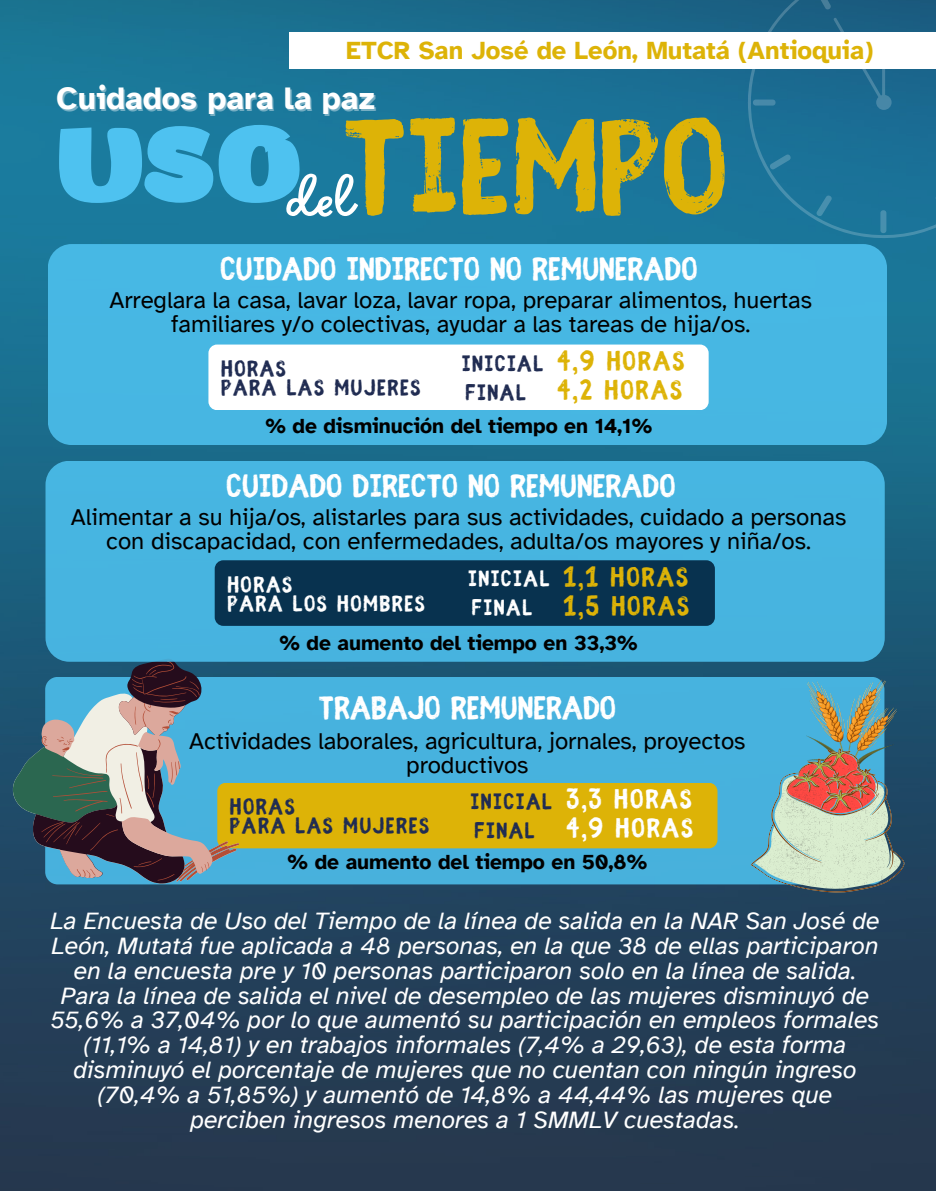
<style>
.page{position:relative;width:936px;height:1191px;background:#fff}
.page>*{position:absolute;margin:0;border:0;box-sizing:border-box;transform-origin:0 0}
.t1{font:700 149.1px "Fibre Vintage Full";color:#ddb307}
.t2{font:800 102.6px "ZT Arturo";color:#4ec2f0}
.t3{font:65.1px "Sweet Apricot";color:#fff}
.t4{font:700 36px "Fibre Vintage Full";color:#fff}
.t5{font:700 32.1px "Atkinson Hyperlegible";color:#fff}
.t6{font:700 30px "Fibre Vintage Full";letter-spacing:.06em;color:#ddb307}
.t7{font:700 30px "Fibre Vintage Full";letter-spacing:.06em;color:#fff}
.t8{font:700 25.5px "Atkinson Hyperlegible";color:#ddb307}
.t9{font:italic 24.9px/24.9px "Atkinson Hyperlegible";color:#fff;text-align:center}
.t10{font:700 24.9px "Fibre Vintage Full";letter-spacing:.06em;color:#202c52}
.t11{font:700 24.9px "Fibre Vintage Full";letter-spacing:.06em;color:#fff}
.t12{font:24px/24px "Atkinson Hyperlegible";color:#000;text-align:center}
.t13{font:700 21px "Atkinson Hyperlegible";color:#000}
</style>
<div class="page">
<img style="left:0;top:0;width:936px;height:1190px">
<svg style="left:748px;top:0;width:188px;height:239px;background:#1c6e94"></svg>
<svg style="left:880px;top:209px;width:6px;height:25px"></svg>
<svg style="left:815px;top:194px;width:18px;height:24px"></svg>
<svg style="left:768px;top:153px;width:25px;height:18px"></svg>
<svg style="left:752px;top:99px;width:25px;height:6px"></svg>
<svg style="left:815px;top:0;width:17px;height:11px"></svg>
<svg style="left:935px;top:0;width:1px;height:12px"></svg>
<svg style="left:934px;top:193px;width:2px;height:25px"></svg>
<svg style="left:876px;top:95px;width:16px;height:15px"></svg>
<svg style="left:833px;top:17px;width:52px;height:88px;background:#236b90"></svg>
<div style="left:289px;top:33px;width:646px;height:36px;background:#fff"></div>
<div style="left:48px;top:244px;width:839px;height:201px;background:#47b7e3;border-radius:24px"></div>
<div style="left:45px;top:676px;width:839px;height:208px;background:#47b2de;border-radius:13px"></div>
<div style="left:217px;top:782px;width:500px;height:66px;background:#ddb307;border-radius:9px"></div>
<svg style="left:12px;top:658px;width:228px;height:225px"></svg>
<img style="left:806px;top:679px;width:90px;height:69px">
<svg style="left:751px;top:748px;width:153px;height:144px"></svg>
<div style="left:46px;top:461px;width:839px;height:200px;background:#47b5e1;border-radius:24px"></div>
<div style="left:208px;top:344px;width:501px;height:66px;background:#fff;border-radius:9px"></div>
<div style="left:215px;top:560px;width:500px;height:65px;background:#08324f;border-radius:9px"></div>
<p class="t8" style="left:346px;top:35px;width:529px">ETCR San José de León, Mutatá (Antioquia)</p>
<p class="t5" style="left:56px;top:79px;width:320px">Cuidados para la paz</p>
<p class="t2" style="left:56px;top:126px;width:249px">USO</p>
<p class="t1" style="left:342px;top:105px;width:387px">TIEMPO</p>
<p class="t3" style="left:288px;top:155px;width:68px">del</p>
<p class="t4" style="left:220px;top:254px;width:479px">CUIDADO INDIRECTO NO REMUNERADO</p>
<p class="t12" style="left:110px;top:288px;width:704px">Arreglara la casa, lavar loza, lavar ropa, preparar alimentos, huertas familiares y/o colectivas, ayudar a las tareas de hija/os.</p>
<p class="t10" style="left:221px;top:358px;width:66px">HORAS</p>
<p class="t10" style="left:221px;top:377px;width:201px">PARA LAS MUJERES</p>
<p class="t10" style="left:462px;top:353px;width:83px">INICIAL</p>
<p class="t6" style="left:557px;top:348px;width:129px">4,9 HORAS</p>
<p class="t10" style="left:466px;top:382px;width:62px">FINAL</p>
<p class="t6" style="left:557px;top:377px;width:127px">4,2 HORAS</p>
<p class="t13" style="left:265px;top:412px;width:388px">% de disminución del tiempo en 14,1%</p>
<p class="t4" style="left:226px;top:471px;width:451px">CUIDADO DIRECTO NO REMUNERADO</p>
<p class="t12" style="left:71px;top:505px;width:777px">Alimentar a su hija/os, alistarles para sus actividades, cuidado a personas con discapacidad, con enfermedades, adulta/os mayores y niña/os.</p>
<p class="t11" style="left:227px;top:574px;width:66px">HORAS</p>
<p class="t11" style="left:227px;top:592px;width:199px">PARA LOS HOMBRES</p>
<p class="t11" style="left:468px;top:568px;width:83px">INICIAL</p>
<p class="t6" style="left:564px;top:564px;width:126px">1,1 HORAS</p>
<p class="t11" style="left:472px;top:597px;width:62px">FINAL</p>
<p class="t6" style="left:564px;top:593px;width:127px">1,5 HORAS</p>
<p class="t13" style="left:280px;top:630px;width:360px">% de aumento del tiempo en 33,3%</p>
<p class="t4" style="left:319px;top:693px;width:299px">TRABAJO REMUNERADO</p>
<p class="t12" style="left:189px;top:729px;width:558px">Actividades laborales, agricultura, jornales, proyectos productivos</p>
<p class="t10" style="left:230px;top:796px;width:66px">HORAS</p>
<p class="t10" style="left:230px;top:815px;width:201px">PARA LAS MUJERES</p>
<p class="t7" style="left:566px;top:786px;width:127px">3,3 HORAS</p>
<p class="t10" style="left:471px;top:791px;width:83px">INICIAL</p>
<p class="t10" style="left:474px;top:820px;width:62px">FINAL</p>
<p class="t7" style="left:566px;top:815px;width:129px">4,9 HORAS</p>
<p class="t13" style="left:288px;top:849px;width:361px">% de aumento del tiempo en 50,8%</p>
<p class="t9" style="left:51px;top:908px;width:831px">La Encuesta de Uso del Tiempo de la línea de salida en la NAR San José de<br>León, Mutatá fue aplicada a 48 personas, en la que 38 de ellas participaron en la encuesta pre y 10 personas participaron solo en la línea de salida.</p>
<p class="t9" style="left:51px;top:982px;width:830px">Para la línea de salida el nivel de desempleo de las mujeres disminuyó de 55,6% a 37,04% por lo que aumentó su participación en empleos formales (11,1% a 14,81) y en trabajos informales (7,4% a 29,63), de esta forma disminuyó el porcentaje de mujeres que no cuentan con ningún ingreso (70,4% a 51,85%) y aumentó de 14,8% a 44,44% las mujeres que perciben ingresos menores a 1 SMMLV cuestadas.</p>
</div>
